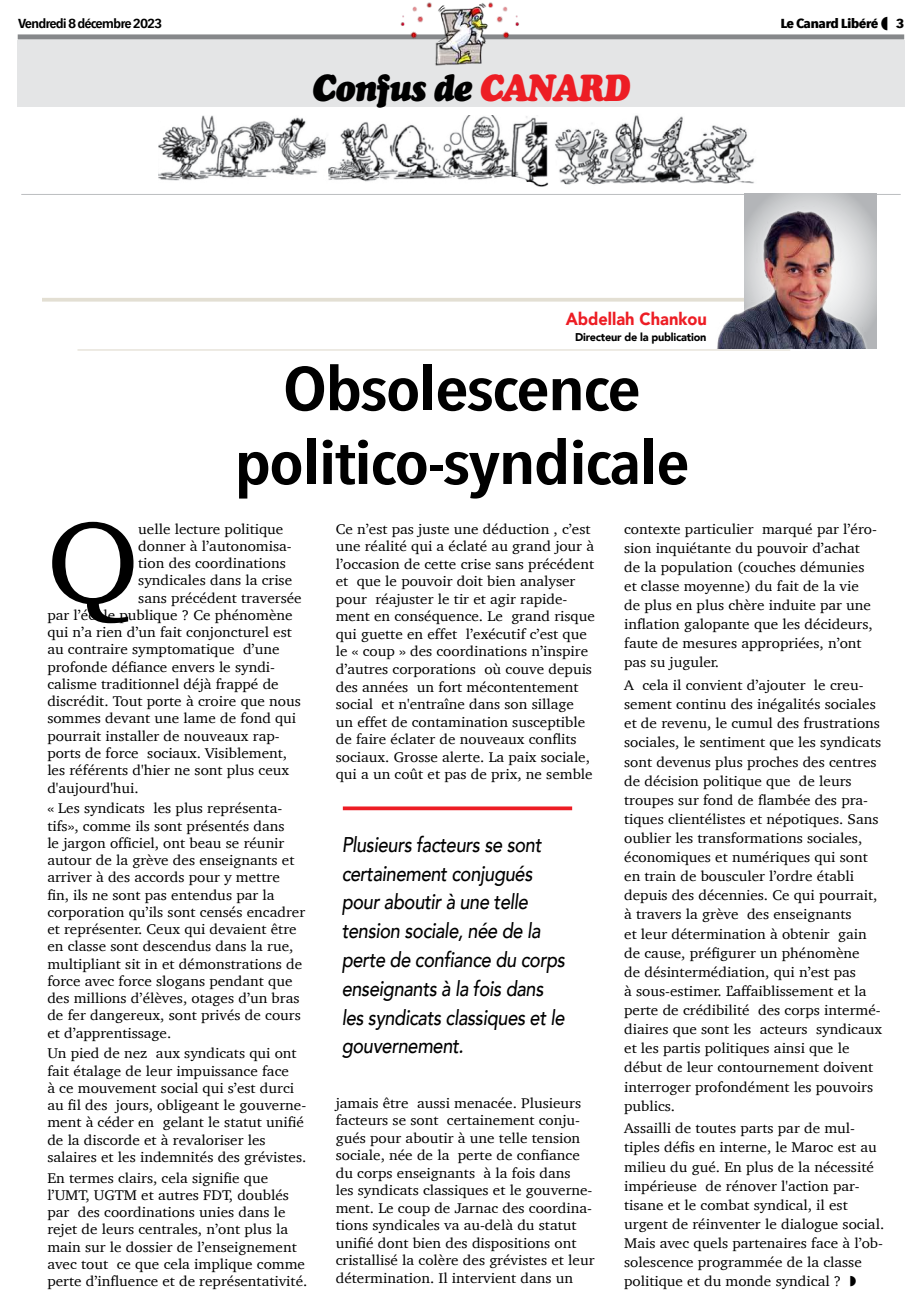
<style>
.page{position:relative;width:922px;height:1312px;background:#fff}
.page>*{position:absolute;margin:0;border:0;box-sizing:border-box;transform-origin:0 0}
.t1{font:117.25px "Charter";color:#000;scale:1.06 1}
.t2{font:600 60.75px/73.8px "Avenir Next Condensed";letter-spacing:-.03em;color:#000;text-align:center;scale:1.23 1}
.t3{font:italic 37.5px "Cooper Black Std";letter-spacing:-.04em;color:#000;scale:.9 1}
.t4{font:italic 500 21.25px/28.8px "Avenir";letter-spacing:-.02em;color:#000;scale:.86 1}
.t5{font:900 17.5px "Avenir";color:#ed1d24;scale:.94 1}
.t6{font:14.38px/19.1px "Charter";color:#000;scale:1.06 1}
.t7{font:600 13px "Avenir Next Condensed";letter-spacing:-.06em;color:#000;scale:1.25 1}
.t8{font:700 13px "Avenir Next Condensed";letter-spacing:-.04em;color:#000;scale:1.25 1}
.t9{font:900 11.25px "Avenir";letter-spacing:-.02em;color:#000}
.s1{color:#ed1d24}
</style>
<div class="page">
<img style="left:159px;top:116px;width:389px;height:71px">
<img style="left:555px;top:115px;width:200px;height:70px">
<div style="left:17px;top:40px;width:887px;height:67px;background:#e4e5e6"></div>
<hr style="left:21px;top:194px;width:879px;height:1px;background:#bcbec0">
<div style="left:18px;top:34px;width:886px;height:5px;background:#86888a"></div>
<img style="left:395px;top:2px;width:131px;height:64px">
<hr style="left:42px;top:298px;width:712px;height:3px;background:#e3dfd3">
<hr style="left:77px;top:349px;width:713px;height:1px;background:#e3dfd3">
<svg style="left:744px;top:193px;width:131px;height:155px;background:#c2c4c6"></svg>
<img style="left:715px;top:207px;width:152px;height:141px">
<svg style="left:343px;top:806px;width:229px;height:4px"></svg>
<p class="t7" style="left:18px;top:12px;width:117px">Vendredi 8 décembre2023</p>
<p class="t8" style="left:780px;top:15px;width:80px">Le Canard Libéré</p>
<p class="t8" style="left:895px;top:15px;width:8px">3</p>
<h3 class="t3" style="left:312px;top:64px;width:354px">Confus de <span class="s1">CANARD</span></h3>
<p class="t5" style="left:565px;top:303px;width:152px">Abdellah Chankou</p>
<p class="t9" style="left:575px;top:327px;width:133px">Directeur de la publication</p>
<h2 class="t2" style="left:234px;top:350px;width:372px">Obsolescence politico-syndicale</h2>
<h1 class="t1" style="left:47px;top:461px;width:87px">Q</h1>
<p class="t6" style="left:138px;top:519px;width:138px">uelle lecture politique</p>
<p class="t6" style="left:138px;top:536px;width:146px">donner à l’autonomisa-</p>
<p class="t6" style="left:138px;top:553px;width:141px">tion des coordinations</p>
<p class="t6" style="left:138px;top:570px;width:147px">syndicales dans la crise</p>
<p class="t6" style="left:138px;top:588px;width:156px">sans précédent traversée</p>
<p class="t6" style="left:47px;top:605px;width:233px">par l’école publique ? Ce phénomène</p>
<p class="t6" style="left:47px;top:622px;width:232px">qui n’a rien d’un fait conjoncturel est</p>
<p class="t6" style="left:47px;top:639px;width:220px">au contraire symptomatique d’une</p>
<p class="t6" style="left:47px;top:657px;width:216px">profonde défiance envers le syndi-</p>
<p class="t6" style="left:47px;top:674px;width:220px">calisme traditionnel déjà frappé de</p>
<p class="t6" style="left:47px;top:691px;width:240px">discrédit. Tout porte à croire que nous</p>
<p class="t6" style="left:47px;top:708px;width:236px">sommes devant une lame de fond qui</p>
<p class="t6" style="left:47px;top:726px;width:220px">pourrait installer de nouveaux rap-</p>
<p class="t6" style="left:47px;top:743px;width:228px">ports de force sociaux. Visiblement,</p>
<p class="t6" style="left:47px;top:760px;width:230px">les référents d'hier ne sont plus ceux</p>
<p class="t6" style="left:47px;top:777px;width:88px">d'aujourd'hui.</p>
<p class="t6" style="left:47px;top:799px;width:245px;line-height:17.2px">« Les syndicats les plus représenta&shy;tifs», comme ils sont présentés dans<br>le jargon officiel, ont beau se réunir autour de la grève des enseignants et arriver à des accords pour y mettre<br>fin, ils ne sont pas entendus par la corporation qu’ils sont censés encadrer et représenter. Ceux qui devaient être en classe sont descendus dans la rue, multipliant sit in et démonstrations de force avec force slogans pendant que des millions d’élèves, otages d’un bras de fer dangereux, sont privés de cours et d’apprentissage.</p>
<p class="t6" style="left:47px;top:1044px;width:246px;line-height:17.2px">Un pied de nez aux syndicats qui ont fait étalage de leur impuissance face<br>à ce mouvement social qui s’est durci au fil des jours, obligeant le gouverne&shy;ment à céder en gelant le statut unifié de la discorde et à revaloriser les salaires et les indemnités des grévistes.</p>
<p class="t6" style="left:47px;top:1168px;width:247px;line-height:17.2px">En termes clairs, cela signifie que l’UMT, UGTM et autres FDT, doublés par des coordinations unies dans le rejet de leurs centrales, n’ont plus la main sur le dossier de l’enseignement avec tout ce que cela implique comme perte d’influence et de représentativité.</p>
<p class="t6" style="left:335px;top:519px;width:246px;line-height:17.5px">Ce n’est pas juste une déduction , c’est une réalité qui a éclaté au grand jour à l’occasion de cette crise sans précédent et que le pouvoir doit bien analyser pour réajuster le tir et agir rapide&shy;ment en conséquence. Le grand risque qui guette en effet l’exécutif c’est que le « coup » des coordinations n’inspire d’autres corporations où couve depuis des années un fort mécontentement social et n'entraîne dans son sillage un effet de contamination susceptible de faire éclater de nouveaux conflits sociaux. Grosse alerte. La paix sociale, qui a un coût et pas de prix, ne semble</p>
<h3 class="t4" style="left:341px;top:830px;width:261px">Plusieurs facteurs se sont certainement conjugués pour aboutir à une telle tension sociale, née de la perte de confiance du corps enseignants à la fois dans les syndicats classiques et le gouvernement.</h3>
<p class="t6" style="left:335px;top:1093px;width:245px;line-height:17.5px">jamais être aussi menacée. Plusieurs facteurs se sont certainement conju&shy;gués pour aboutir à une telle tension sociale, née de la perte de confiance du corps enseignants à la fois dans<br>les syndicats classiques et le gouverne&shy;ment. Le coup de Jarnac des coordina&shy;tions syndicales va au-delà du statut unifié dont bien des dispositions ont cristallisé la colère des grévistes et leur détermination. Il intervient dans un</p>
<p class="t6" style="left:624px;top:519px;width:240px">contexte particulier marqué par l’éro&shy;sion inquiétante du pouvoir d’achat de la population (couches démunies et classe moyenne) du fait de la vie de plus en plus chère induite par une inflation galopante que les décideurs, faute de mesures appropriées, n’ont pas su juguler.</p>
<p class="t6" style="left:624px;top:675px;width:245px">A cela il convient d’ajouter le creu&shy;sement continu des inégalités sociales et de revenu, le cumul des frustrations sociales, le sentiment que les syndicats sont devenus plus proches des centres de décision politique que de leurs troupes sur fond de flambée des pra&shy;tiques clientélistes et népotiques. Sans oublier les transformations sociales, économiques et numériques qui sont en train de bousculer l’ordre établi depuis des décennies. Ce qui pourrait, à travers la grève des enseignants<br>et leur détermination à obtenir gain de cause, préfigurer un phénomène<br>de désintermédiation, qui n’est pas<br>à sous-estimer. L’affaiblissement et la perte de crédibilité des corps intermé&shy;diaires que sont les acteurs syndicaux et les partis politiques ainsi que le début de leur contournement doivent interroger profondément les pouvoirs publics.</p>
<p class="t6" style="left:624px;top:1118px;width:247px">Assailli de toutes parts par de mul&shy;tiples défis en interne, le Maroc est au milieu du gué. En plus de la nécessité impérieuse de rénover l'action par&shy;tisane et le combat syndical, il est urgent de réinventer le dialogue social.<br>Mais avec quels partenaires face à l’ob&shy;solescence programmée de la classe politique et du monde syndical ?</p>
</div>
